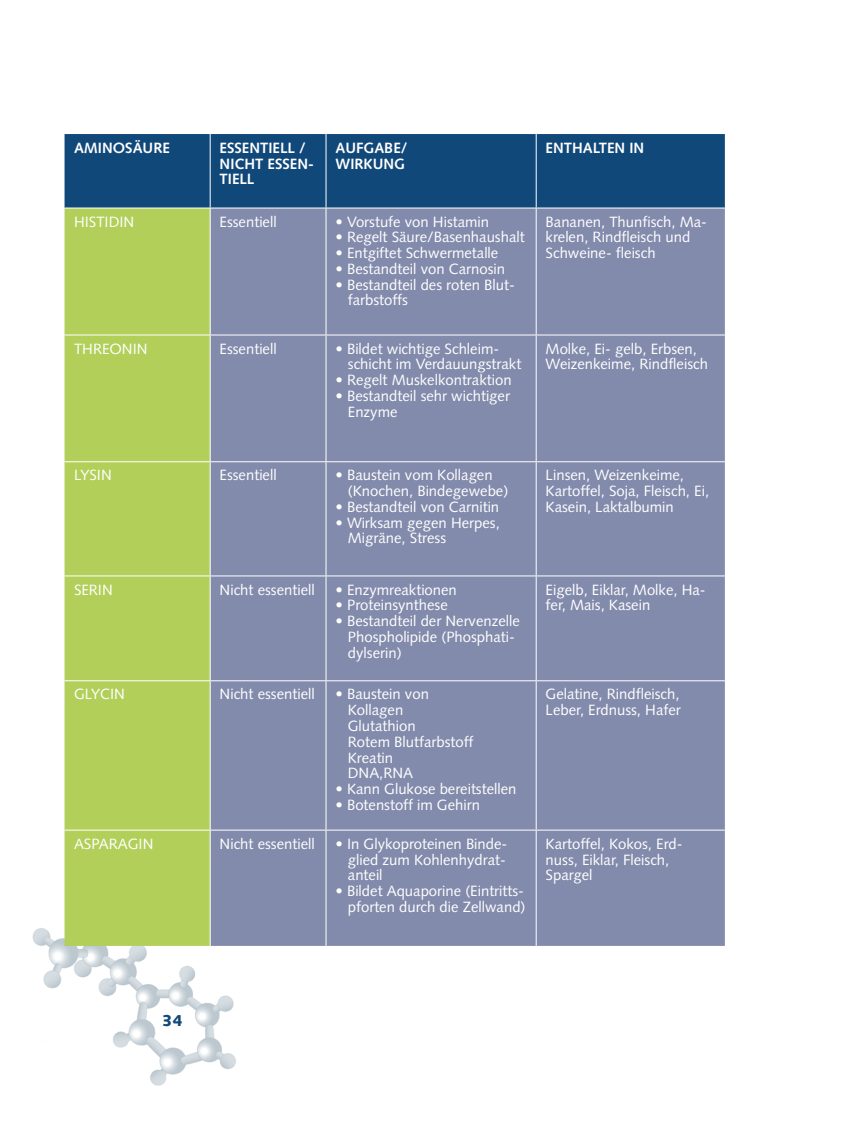
<style>
.page{position:relative;width:849px;height:1122px;background:#fff}
.page>*{position:absolute;margin:0;border:0;box-sizing:border-box;transform-origin:0 0}
.t1{font:900 15.75px "Syntax";color:#11487a}
.Fliesstext{font:14.88px/15.8px "Syntax";color:#fff}
.Fliesstext-2{font:700 14.88px/15.8px "Syntax";color:#fff}
</style>
<div class="page">
<img style="left:32px;top:928px;width:215px;height:158px">
<div style="left:64px;top:134px;width:660px;height:73px;background:#11487a"></div>
<div style="left:64px;top:208px;width:146px;height:737px;background:#b2cf5a"></div>
<div style="left:211px;top:208px;width:513px;height:737px;background:#838bac"></div>
<hr style="left:210px;top:134px;width:1px;height:73px;background:#fff">
<hr style="left:325px;top:134px;width:1px;height:73px;background:#fff">
<hr style="left:535px;top:134px;width:1px;height:73px;background:#fff">
<hr style="left:325px;top:208px;width:1px;height:126px;background:#fff">
<hr style="left:535px;top:208px;width:1px;height:126px;background:#fff">
<hr style="left:64px;top:334px;width:146px;height:1px;background:#fff">
<hr style="left:210px;top:334px;width:116px;height:1px;background:#fff">
<hr style="left:326px;top:334px;width:210px;height:1px;background:#fff">
<hr style="left:325px;top:335px;width:1px;height:126px;background:#fff">
<hr style="left:536px;top:334px;width:188px;height:1px;background:#fff">
<hr style="left:535px;top:335px;width:1px;height:126px;background:#fff">
<hr style="left:64px;top:461px;width:146px;height:1px;background:#fff">
<hr style="left:210px;top:461px;width:116px;height:1px;background:#fff">
<hr style="left:326px;top:461px;width:210px;height:1px;background:#fff">
<hr style="left:325px;top:462px;width:1px;height:113px;background:#fff">
<hr style="left:536px;top:461px;width:188px;height:1px;background:#fff">
<hr style="left:535px;top:462px;width:1px;height:113px;background:#fff">
<hr style="left:64px;top:575px;width:146px;height:1px;background:#fff">
<hr style="left:210px;top:575px;width:116px;height:1px;background:#fff">
<hr style="left:326px;top:575px;width:210px;height:1px;background:#fff">
<hr style="left:325px;top:576px;width:1px;height:104px;background:#fff">
<hr style="left:536px;top:575px;width:188px;height:1px;background:#fff">
<hr style="left:535px;top:576px;width:1px;height:104px;background:#fff">
<hr style="left:64px;top:680px;width:146px;height:1px;background:#fff">
<hr style="left:210px;top:680px;width:116px;height:1px;background:#fff">
<hr style="left:326px;top:680px;width:210px;height:1px;background:#fff">
<hr style="left:325px;top:681px;width:1px;height:148px;background:#fff">
<hr style="left:536px;top:680px;width:188px;height:1px;background:#fff">
<hr style="left:535px;top:681px;width:1px;height:148px;background:#fff">
<hr style="left:64px;top:829px;width:146px;height:1px;background:#fff">
<hr style="left:210px;top:829px;width:116px;height:1px;background:#fff">
<hr style="left:210px;top:830px;width:1px;height:115px;background:#fff">
<hr style="left:326px;top:829px;width:210px;height:1px;background:#fff">
<hr style="left:325px;top:830px;width:1px;height:115px;background:#fff">
<hr style="left:536px;top:829px;width:188px;height:1px;background:#fff">
<hr style="left:535px;top:830px;width:1px;height:115px;background:#fff">
<p class="Fliesstext-2" style="left:74px;top:140px;width:97px">AMINOSÄURE</p>
<p class="Fliesstext-2" style="left:219px;top:140px;width:96px">ESSENTIELL /<br>NICHT ESSEN-<br>TIELL</p>
<p class="Fliesstext-2" style="left:335px;top:140px;width:73px">AUFGABE/</p>
<p class="Fliesstext-2" style="left:335px;top:156px;width:71px">WIRKUNG</p>
<p class="Fliesstext" style="left:74px;top:213px;width:62px">HISTIDIN</p>
<p class="Fliesstext" style="left:219px;top:213px;width:59px">Essentiell</p>
<p class="Fliesstext" style="left:335px;top:213px;width:155px">• Vorstufe von Histamin</p>
<p class="Fliesstext" style="left:335px;top:229px;width:191px">• Regelt Säure/Basenhaushalt</p>
<p class="Fliesstext" style="left:335px;top:245px;width:164px">• Entgiftet Schwermetalle</p>
<p class="Fliesstext" style="left:335px;top:261px;width:171px">• Bestandteil von Carnosin</p>
<p class="Fliesstext" style="left:348px;top:276px;width:168px;text-indent:-12px">• Bestandteil des roten Blut&shy;farbstoffs</p>
<p class="Fliesstext" style="left:74px;top:340px;width:75px">THREONIN</p>
<p class="Fliesstext" style="left:219px;top:340px;width:59px">Essentiell</p>
<p class="Fliesstext" style="left:348px;top:340px;width:175px;text-indent:-12px">• Bildet wichtige Schleim&shy;schicht im Verdauungstrakt</p>
<p class="Fliesstext" style="left:335px;top:372px;width:178px">• Regelt Muskelkontraktion</p>
<p class="Fliesstext" style="left:348px;top:388px;width:163px;text-indent:-12px">• Bestandteil sehr wichtiger<br>Enzyme</p>
<p class="Fliesstext" style="left:74px;top:467px;width:39px">LYSIN</p>
<p class="Fliesstext" style="left:219px;top:467px;width:59px">Essentiell</p>
<p class="Fliesstext" style="left:348px;top:467px;width:162px;text-indent:-12px">• Baustein vom Kollagen (Knochen, Bindegewebe)</p>
<p class="Fliesstext" style="left:335px;top:499px;width:165px">• Bestandteil von Carnitin</p>
<p class="Fliesstext" style="left:348px;top:514px;width:153px;text-indent:-12px">• Wirksam gegen Herpes,<br>Migräne, Stress</p>
<p class="Fliesstext" style="left:74px;top:581px;width:40px">SERIN</p>
<p class="Fliesstext" style="left:219px;top:581px;width:97px">Nicht essentiell</p>
<p class="Fliesstext" style="left:335px;top:581px;width:123px">• Enzymreaktionen</p>
<p class="Fliesstext" style="left:335px;top:597px;width:114px">• Proteinsynthese</p>
<p class="Fliesstext" style="left:348px;top:613px;width:173px;text-indent:-12px">• Bestandteil der Nervenzelle<br>Phospholipide (Phosphati&shy;dylserin)</p>
<p class="Fliesstext" style="left:74px;top:686px;width:52px">GLYCIN</p>
<p class="Fliesstext" style="left:219px;top:686px;width:97px">Nicht essentiell</p>
<p class="Fliesstext" style="left:348px;top:686px;width:127px;text-indent:-12px">• Baustein von<br>Kollagen<br>Glutathion<br>Rotem Blutfarbstoff<br>Kreatin<br>DNA,RNA</p>
<p class="Fliesstext" style="left:335px;top:780px;width:182px">• Kann Glukose bereitstellen</p>
<p class="Fliesstext" style="left:335px;top:796px;width:146px">• Botenstoff im Gehirn</p>
<p class="Fliesstext" style="left:74px;top:835px;width:81px">ASPARAGIN</p>
<p class="Fliesstext" style="left:219px;top:835px;width:97px">Nicht essentiell</p>
<p class="Fliesstext" style="left:348px;top:835px;width:161px;text-align:justify;text-indent:-12px">• In Glykoproteinen Binde&shy;glied zum Kohlenhydrat&shy;anteil</p>
<p class="Fliesstext" style="left:335px;top:882px;width:191px;text-align:right">• Bildet Aquaporine (Eintritts&shy;pforten durch die Zellwand)</p>
<p class="Fliesstext-2" style="left:545px;top:140px;width:100px">ENTHALTEN IN</p>
<p class="Fliesstext" style="left:545px;top:213px;width:163px">Bananen, Thunfisch, Ma&shy;krelen, Rindfleisch und<br>Schweine- fleisch</p>
<p class="Fliesstext" style="left:545px;top:340px;width:164px">Molke, Ei- gelb, Erbsen,<br>Weizenkeime, Rindfleisch</p>
<p class="Fliesstext" style="left:545px;top:467px;width:165px">Linsen, Weizenkeime,<br>Kartoffel, Soja, Fleisch, Ei,<br>Kasein, Laktalbumin</p>
<p class="Fliesstext" style="left:545px;top:581px;width:161px">Eigelb, Eiklar, Molke, Ha&shy;fer, Mais, Kasein</p>
<p class="Fliesstext" style="left:545px;top:686px;width:137px">Gelatine, Rindfleisch,<br>Leber, Erdnuss, Hafer</p>
<p class="Fliesstext" style="left:545px;top:835px;width:138px">Kartoffel, Kokos, Erd&shy;nuss, Eiklar, Fleisch,<br>Spargel</p>
<p class="t1" style="left:162px;top:1011px;width:22px">34</p>
</div>
